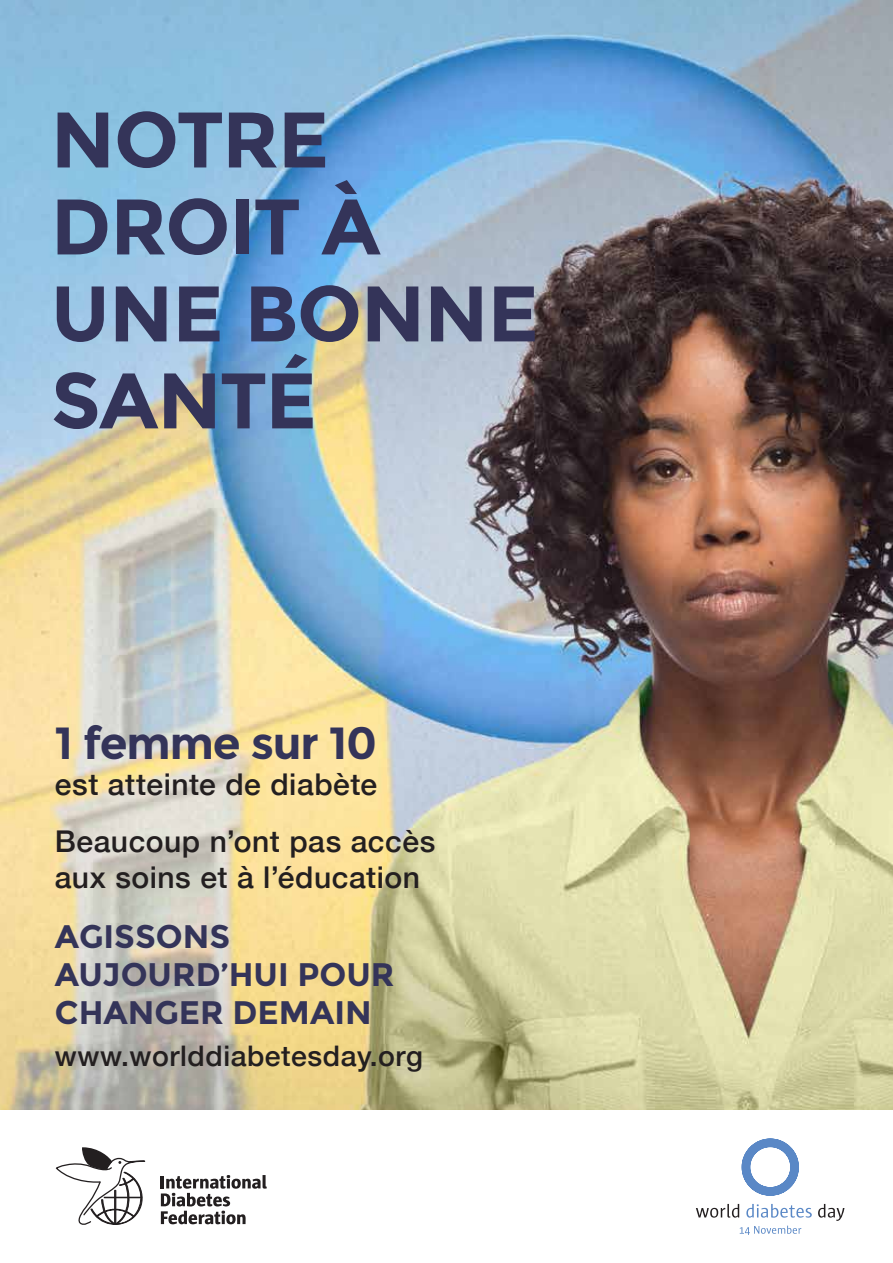
<style>
.page{position:relative;width:893px;height:1263px;background:#fff}
.page>*{position:absolute;margin:0;border:0;box-sizing:border-box;transform-origin:0 0}
.t1{font:700 78.6px/87px "Montserrat";letter-spacing:-.015em;color:#343459}
.t2{font:700 45px "Montserrat";letter-spacing:-.025em;color:#343459}
.t3{font:700 32.55px/38.2px "Montserrat";color:#343459}
.t4{font:500 30px/57.3px "Helvetica Neue";letter-spacing:.015em;color:#231f20}
.t5{font:500 28.35px "Helvetica Neue";letter-spacing:.02em;color:#231f20}
</style>
<div class="page">
<svg style="left:742px;top:1138px;width:57px;height:58px"></svg>
<svg style="left:696px;top:1204px;width:43px;height:13px"></svg>
<svg style="left:746px;top:1204px;width:66px;height:13px"></svg>
<svg style="left:818px;top:1204px;width:26px;height:17px"></svg>
<svg style="left:740px;top:1225px;width:61px;height:10px"></svg>
<svg style="left:55px;top:1147px;width:91px;height:78px"></svg>
<svg style="left:161px;top:1175px;width:106px;height:49px"></svg>
<img style="left:0;top:0;width:893px;height:1110px">
<h1 class="t1" style="left:51px;top:97px;width:490px">NOTRE<br>DROIT À<br>UNE BONNE<br>SANTÉ</h1>
<h2 class="t2" style="left:55px;top:716px;width:324px">1 femme sur 10</h2>
<p class="t4" style="left:55px;top:753px;width:382px">est atteinte de diabète<br>Beaucoup n’ont pas accès</p>
<p class="t4" style="left:55px;top:846px;width:367px">aux soins et à l’éducation</p>
<p class="t3" style="left:55px;top:917px;width:341px">AGISSONS<br>AUJOURD’HUI POUR<br>CHANGER DEMAIN</p>
<p class="t5" style="left:55px;top:1033px;width:370px">www.worlddiabetesday.org</p>
</div>
